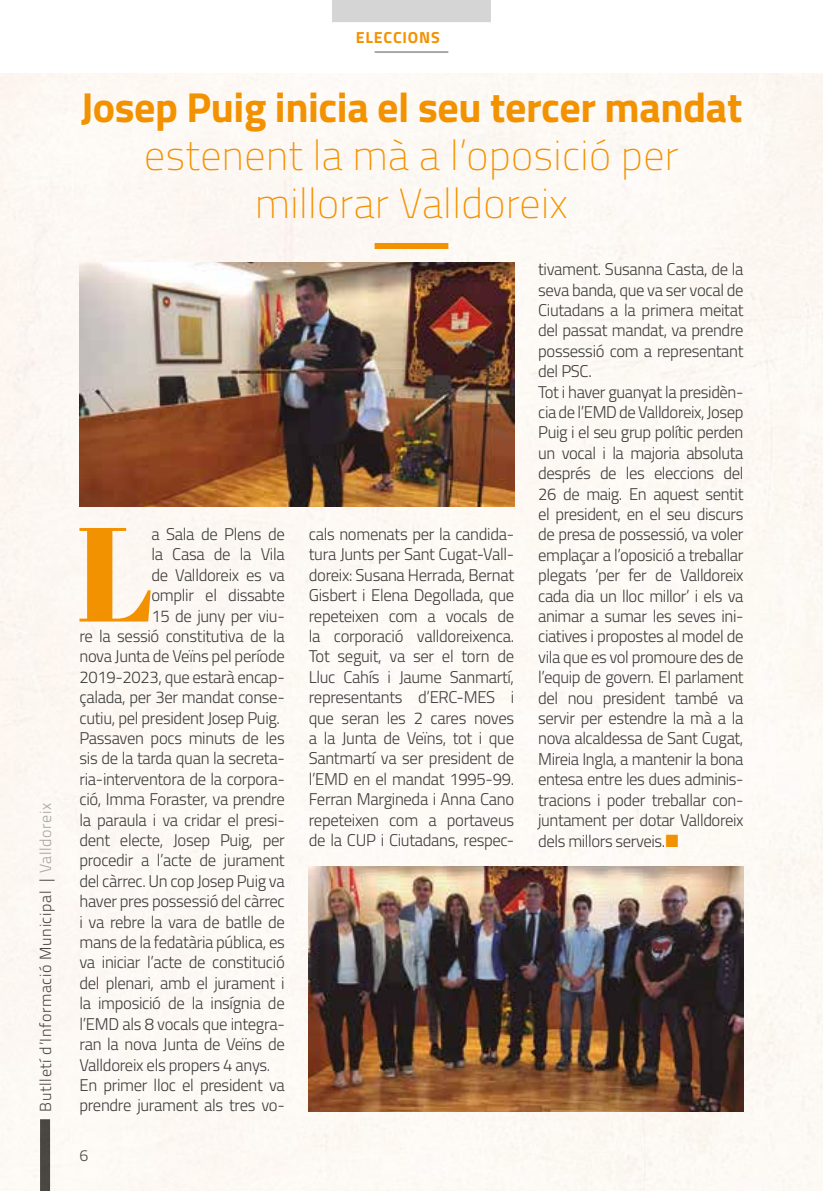
<style>
.page{position:relative;width:823px;height:1191px;background:#fff}
.page>*{position:absolute;margin:0;border:0;box-sizing:border-box;transform-origin:0 0}
.t1{font:133.6px "Abril Fatface";color:#f39200}
.t2{font:100 42px/48px "Titillium";letter-spacing:.01em;color:#f39200;text-align:center}
.t3{font:700 42px "Titillium";letter-spacing:-.01em;color:#f39200}
.t4{font:300 17px/20.4px "Titillium";letter-spacing:-.02em;color:#3c3c3b;text-align:justify}
.t5{font:300 16px "Titillium";letter-spacing:.04em;color:#000}
.t6{font:700 16px "Titillium";letter-spacing:.05em;color:#f39200}
.s1{color:#878787}
</style>
<div class="page">
<div style="left:332px;top:0;width:158px;height:22px;background:#d5d5d5"></div>
<hr style="left:374px;top:51px;width:74px;height:2px;background:#a8a8a7">
<div style="left:0;top:74px;width:822px;height:1117px;background:#fdf9f4"></div>
<div style="left:374px;top:243px;width:74px;height:6px;background:#f39200"></div>
<img style="left:79px;top:262px;width:435px;height:244px">
<img style="left:308px;top:866px;width:435px;height:245px">
<svg style="left:666px;top:834px;width:11px;height:12px"></svg>
<p class="t5" style="left:34px;top:1111px;width:310px;rotate:-90deg">Butlletí d’Informació Municipal | <span class="s1">Valldoreix</span></p>
<p class="t6" style="left:355px;top:25px;width:85px">ELECCIONS</p>
<h2 class="t3" style="left:81px;top:75px;width:662px">Josep Puig inicia el seu tercer mandat</h2>
<h2 class="t2" style="left:144px;top:130px;width:535px">estenent la mà a l’oposició per millorar Valldoreix</h2>
<h1 class="t1" style="left:77px;top:480px;width:79px">L</h1>
<p class="t4" style="left:151px;top:523px;width:135px">a Sala de Plens de</p>
<p class="t4" style="left:151px;top:543px;width:135px">la Casa de la Vila</p>
<p class="t4" style="left:151px;top:564px;width:135px">de Valldoreix es va</p>
<p class="t4" style="left:151px;top:584px;width:135px">omplir el dissabte</p>
<p class="t4" style="left:151px;top:604px;width:135px">15 de juny per viu-</p>
<p class="t4" style="left:79px;top:625px;width:207px">re la sessió constitutiva de la</p>
<p class="t4" style="left:79px;top:645px;width:207px">nova Junta de Veïns pel període</p>
<p class="t4" style="left:79px;top:666px;width:207px">2019-2023, que estarà encap-</p>
<p class="t4" style="left:79px;top:686px;width:207px">çalada, per 3er mandat conse-</p>
<p class="t4" style="left:79px;top:706px;width:202px">cutiu, pel president Josep Puig.</p>
<p class="t4" style="left:79px;top:727px;width:207px">Passaven pocs minuts de les</p>
<p class="t4" style="left:79px;top:747px;width:207px">sis de la tarda quan la secreta-</p>
<p class="t4" style="left:79px;top:768px;width:207px">ria-interventora de la corpora-</p>
<p class="t4" style="left:79px;top:788px;width:207px">ció, Imma Foraster, va prendre</p>
<p class="t4" style="left:79px;top:808px;width:207px">la paraula i va cridar el presi-</p>
<p class="t4" style="left:79px;top:829px;width:207px">dent electe, Josep Puig, per</p>
<p class="t4" style="left:79px;top:849px;width:207px">procedir a l’acte de jurament</p>
<p class="t4" style="left:79px;top:870px;width:207px">del càrrec. Un cop Josep Puig va</p>
<p class="t4" style="left:79px;top:890px;width:207px">haver pres possessió del càrrec</p>
<p class="t4" style="left:79px;top:910px;width:207px">i va rebre la vara de batlle de</p>
<p class="t4" style="left:79px;top:931px;width:207px">mans de la fedatària pública, es</p>
<p class="t4" style="left:79px;top:951px;width:207px">va iniciar l’acte de constitució</p>
<p class="t4" style="left:79px;top:972px;width:207px">del plenari, amb el jurament i</p>
<p class="t4" style="left:79px;top:992px;width:207px">la imposició de la insígnia de</p>
<p class="t4" style="left:79px;top:1012px;width:207px">l’EMD als 8 vocals que integra-</p>
<p class="t4" style="left:79px;top:1033px;width:207px">ran la nova Junta de Veïns de</p>
<p class="t4" style="left:79px;top:1053px;width:192px">Valldoreix els propers 4 anys.</p>
<p class="t4" style="left:79px;top:1074px;width:207px">En primer lloc el president va</p>
<p class="t4" style="left:79px;top:1094px;width:207px">prendre jurament als tres vo-</p>
<p class="t5" style="left:79px;top:1143px;width:10px">6</p>
<p class="t4" style="left:308px;top:523px;width:207px">cals nomenats per la candida&shy;tura Junts per Sant Cugat-Vall&shy;doreix: Susana Herrada, Bernat Gisbert i Elena Degollada, que repeteixen com a vocals de la corporació valldoreixenca.<br>Tot seguit, va ser el torn de Lluc Cahís i Jaume Sanmartí, representants d’ERC-MES i que seran les 2 cares noves a la Junta de Veïns, tot i que Santmartí va ser president de l’EMD en el mandat 1995-99.<br>Ferran Margineda i Anna Cano repeteixen com a portaveus de la CUP i Ciutadans, respec-</p>
<p class="t4" style="left:538px;top:258px;width:207px;text-align:left">tivament. Susanna Casta, de la seva banda, que va ser vocal de<br>Ciutadans a la primera meitat del passat mandat, va prendre possessió com a representant del PSC.<br>Tot i haver guanyat la presidèn&shy;cia de l’EMD de Valldoreix, Josep<br>Puig i el seu grup polític perden un vocal i la majoria absoluta després de les eleccions del<br>26 de maig. En aquest sentit el president, en el seu discurs de presa de possessió, va voler emplaçar a l’oposició a treballar plegats ‘per fer de Valldoreix cada dia un lloc millor’ i els va animar a sumar les seves ini&shy;ciatives i propostes al model de vila que es vol promoure des de l’equip de govern. El parlament del nou president també va servir per estendre la mà a la nova alcaldessa de Sant Cugat,<br>Mireia Ingla, a mantenir la bona entesa entre les dues adminis&shy;tracions i poder treballar con&shy;juntament per dotar Valldoreix dels millors serveis.</p>
</div>
